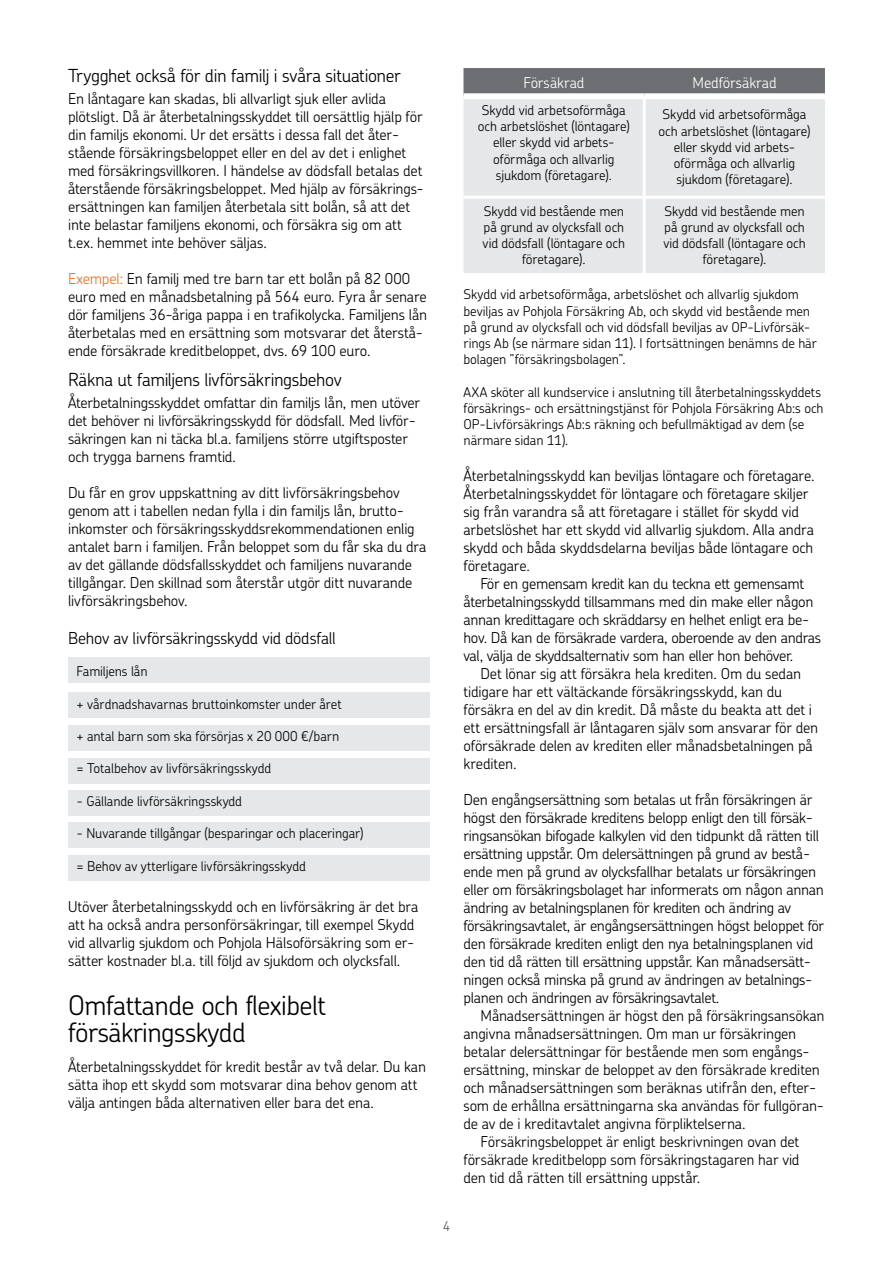
<style>
.page{position:relative;width:893px;height:1263px;background:#fff}
.page>*{position:absolute;margin:0;border:0;box-sizing:border-box;transform-origin:0 0}
.Sisäsivun_otsikko_Ch{font:300 27px/27px "OP Chevin Pro";letter-spacing:-.02em;color:#000}
.Väliotsikko_Chevin_1{font:300 18px "OP Chevin Pro";letter-spacing:-.02em;color:#000}
.Väliotsikko_Chevin_1-2{font:300 16.5px "OP Chevin Pro";letter-spacing:-.015em;color:#000}
.Leipäteksti{font:300 15px/18px "OP Chevin Pro";letter-spacing:-.015em;color:#000}
.Leipäteksti_sisennet{font:300 15px/18px "OP Chevin Pro";letter-spacing:-.015em;color:#000}
.Leipäteksti-2{font:300 15px "OP Chevin Pro";letter-spacing:-.005em;color:#fff}
.Kuvateksti{font:300 13.5px/16.2px "OP Chevin Pro";letter-spacing:-.005em;color:#000;text-align:center}
.Taulukkoteksti{font:300 13.5px "OP Chevin Pro";letter-spacing:-.005em;color:#000}
.t1{font:300 13.5px "OP Chevin Pro";color:#58595b}
.s1{color:#f36f21}
</style>
<div class="page">
<div style="left:68px;top:692px;width:361px;height:26px;background:#e6e7e8"></div>
<div style="left:68px;top:725px;width:361px;height:25px;background:#e6e7e8"></div>
<div style="left:68px;top:758px;width:362px;height:26px;background:#e6e7e8"></div>
<div style="left:68px;top:790px;width:362px;height:26px;background:#e6e7e8"></div>
<div style="left:68px;top:822px;width:362px;height:26px;background:#e6e7e8"></div>
<div style="left:68px;top:855px;width:361px;height:25px;background:#e6e7e8"></div>
<div style="left:68px;top:657px;width:362px;height:26px;background:#e6e7e8"></div>
<div style="left:463px;top:68px;width:362px;height:25px;background:#6d6e71"></div>
<div style="left:463px;top:99px;width:362px;height:174px;background:#e6e7e8"></div>
<hr style="left:463px;top:196px;width:181px;height:3px;background:#fff">
<hr style="left:644px;top:196px;width:181px;height:3px;background:#fff">
<hr style="left:643px;top:99px;width:3px;height:97px;background:#fff">
<hr style="left:643px;top:199px;width:3px;height:74px;background:#fff">
<h3 class="Väliotsikko_Chevin_1" style="left:68px;top:63px;width:334px">Trygghet också för din familj i svåra situationer</h3>
<p class="Leipäteksti" style="left:68px;top:89px;width:357px">En låntagare kan skadas, bli allvarligt sjuk eller avlida plötsligt. Då är återbetalningsskyddet till oersättlig hjälp för din familjs ekonomi. Ur det ersätts i dessa fall det åter&shy;stående försäkringsbeloppet eller en del av det i enlighet med försäkringsvillkoren. I händelse av dödsfall betalas det återstående försäkringsbeloppet. Med hjälp av försäkrings&shy;ersättningen kan familjen återbetala sitt bolån, så att det inte belastar familjens ekonomi, och försäkra sig om att t.ex. hemmet inte behöver säljas.</p>
<p class="Leipäteksti" style="left:68px;top:269px;width:361px"><span class="s1">Exempel:</span> En familj med tre barn tar ett bolån på 82 000 euro med en månadsbetalning på 564 euro. Fyra år senare dör familjens 36-åriga pappa i en trafikolycka. Familjens lån återbetalas med en ersättning som motsvarar det återstå&shy;ende försäkrade kreditbeloppet, dvs. 69 100 euro.</p>
<h3 class="Väliotsikko_Chevin_1" style="left:68px;top:367px;width:275px">Räkna ut familjens livförsäkringsbehov</h3>
<p class="Leipäteksti" style="left:68px;top:393px;width:354px">Återbetalningsskyddet omfattar din familjs lån, men utöver det behöver ni livförsäkringsskydd för dödsfall. Med livför&shy;säkringen kan ni täcka bl.a. familjens större utgiftsposter och trygga barnens framtid.</p>
<p class="Leipäteksti" style="left:68px;top:483px;width:360px">Du får en grov uppskattning av ditt livförsäkringsbehov genom att i tabellen nedan fylla i din familjs lån, brutto&shy;inkomster och försäkringsskyddsrekommendationen enlig antalet barn i familjen. Från beloppet som du får ska du dra av det gällande dödsfallsskyddet och familjens nuvarande tillgångar. Den skillnad som återstår utgör ditt nuvarande livförsäkringsbehov.</p>
<h3 class="Väliotsikko_Chevin_1-2" style="left:68px;top:627px;width:269px">Behov av livförsäkringsskydd vid dödsfall</h3>
<p class="Taulukkoteksti" style="left:77px;top:662px;width:73px">Familjens lån</p>
<p class="Taulukkoteksti" style="left:77px;top:694px;width:267px">+ vårdnadshavarnas bruttoinkomster under året</p>
<p class="Taulukkoteksti" style="left:77px;top:727px;width:264px">+ antal barn som ska försörjas x 20 000 €/barn</p>
<p class="Taulukkoteksti" style="left:77px;top:759px;width:196px">= Totalbehov av livförsäkringsskydd</p>
<p class="Taulukkoteksti" style="left:77px;top:792px;width:167px">- Gällande livförsäkringsskydd</p>
<p class="Taulukkoteksti" style="left:77px;top:824px;width:289px">- Nuvarande tillgångar (besparingar och placeringar)</p>
<p class="Taulukkoteksti" style="left:77px;top:856px;width:231px">= Behov av ytterligare livförsäkringsskydd</p>
<p class="Leipäteksti" style="left:68px;top:897px;width:352px">Utöver återbetalningsskydd och en livförsäkring är det bra att ha också andra personförsäkringar, till exempel Skydd vid allvarlig sjukdom och Pohjola Hälsoförsäkring som er&shy;sätter kostnader bl.a. till följd av sjukdom och olycksfall.</p>
<h2 class="Sisäsivun_otsikko_Ch" style="left:68px;top:991px;width:259px">Omfattande och flexibelt försäkringsskydd</h2>
<p class="Leipäteksti" style="left:68px;top:1057px;width:360px">Återbetalningsskyddet för kredit består av två delar. Du kan sätta ihop ett skydd som motsvarar dina behov genom att välja antingen båda alternativen eller bara det ena.</p>
<p class="t1" style="left:443px;top:1216px;width:9px">4</p>
<p class="Leipäteksti-2" style="left:523px;top:72px;width:63px">Försäkrad</p>
<p class="Leipäteksti-2" style="left:693px;top:72px;width:86px">Medförsäkrad</p>
<p class="Kuvateksti" style="left:478px;top:101px;width:154px">Skydd vid arbetsoförmåga och arbetslöshet (löntagare) eller skydd vid arbets&shy;oförmåga och allvarlig sjukdom (företagare).</p>
<p class="Kuvateksti" style="left:658px;top:106px;width:154px">Skydd vid arbetsoförmåga och arbetslöshet (löntagare) eller skydd vid arbets&shy;oförmåga och allvarlig sjukdom (företagare).</p>
<p class="Kuvateksti" style="left:483px;top:202px;width:144px">Skydd vid bestående men på grund av olycksfall och vid dödsfall (löntagare och företagare).</p>
<p class="Kuvateksti" style="left:663px;top:202px;width:144px">Skydd vid bestående men på grund av olycksfall och vid dödsfall (löntagare och företagare).</p>
<p class="Kuvateksti" style="left:463px;top:286px;width:355px;text-align:left">Skydd vid arbetsoförmåga, arbetslöshet och allvarlig sjukdom beviljas av Pohjola Försäkring Ab, och skydd vid bestående men på grund av olycksfall och vid dödsfall beviljas av OP-Livförsäk&shy;rings Ab (se närmare sidan 11). I fortsättningen benämns de här bolagen ”försäkringsbolagen”.</p>
<p class="Kuvateksti" style="left:463px;top:383px;width:362px;text-align:left">AXA sköter all kundservice i anslutning till återbetalningsskyddets försäkrings- och ersättningstjänst för Pohjola Försäkring Ab:s och OP-Livförsäkrings Ab:s räkning och befullmäktigad av dem (se närmare sidan 11).</p>
<p class="Leipäteksti" style="left:463px;top:466px;width:353px">Återbetalningsskydd kan beviljas löntagare och företagare.<br>Återbetalningsskyddet för löntagare och företagare skiljer sig från varandra så att företagare i stället för skydd vid arbetslöshet har ett skydd vid allvarlig sjukdom. Alla andra skydd och båda skyddsdelarna beviljas både löntagare och företagare.</p>
<p class="Leipäteksti_sisennet" style="left:463px;top:574px;width:359px;text-indent:17px">För en gemensam kredit kan du teckna ett gemensamt återbetalningsskydd tillsammans med din make eller någon annan kredittagare och skräddarsy en helhet enligt era be&shy;hov. Då kan de försäkrade vardera, oberoende av den andras val, välja de skyddsalternativ som han eller hon behöver.</p>
<p class="Leipäteksti_sisennet" style="left:463px;top:664px;width:356px;text-indent:17px">Det lönar sig att försäkra hela krediten. Om du sedan tidigare har ett vältäckande försäkringsskydd, kan du försäkra en del av din kredit. Då måste du beakta att det i ett ersättningsfall är låntagaren själv som ansvarar för den oförsäkrade delen av krediten eller månadsbetalningen på krediten.</p>
<p class="Leipäteksti" style="left:463px;top:790px;width:362px">Den engångsersättning som betalas ut från försäkringen är högst den försäkrade kreditens belopp enligt den till försäk&shy;ringsansökan bifogade kalkylen vid den tidpunkt då rätten till ersättning uppstår. Om delersättningen på grund av bestå&shy;ende men på grund av olycksfallhar betalats ur försäkringen eller om försäkringsbolaget har informerats om någon annan ändring av betalningsplanen för krediten och ändring av försäkringsavtalet, är engångsersättningen högst beloppet för den försäkrade krediten enligt den nya betalningsplanen vid den tid då rätten till ersättning uppstår. Kan månadsersätt&shy;ningen också minska på grund av ändringen av betalnings&shy;planen och ändringen av försäkringsavtalet.</p>
<p class="Leipäteksti_sisennet" style="left:463px;top:1006px;width:363px;text-indent:17px">Månadsersättningen är högst den på försäkringsansökan angivna månadsersättningen. Om man ur försäkringen betalar delersättningar för bestående men som engångs&shy;ersättning, minskar de beloppet av den försäkrade krediten och månadsersättningen som beräknas utifrån den, efter&shy;som de erhållna ersättningarna ska användas för fullgöran&shy;de av de i kreditavtalet angivna förpliktelserna.</p>
<p class="Leipäteksti_sisennet" style="left:463px;top:1132px;width:337px;text-align:justify;text-indent:17px">Försäkringsbeloppet är enligt beskrivningen ovan det försäkrade kreditbelopp som försäkringstagaren har vid den tid då rätten till ersättning uppstår.</p>
</div>
